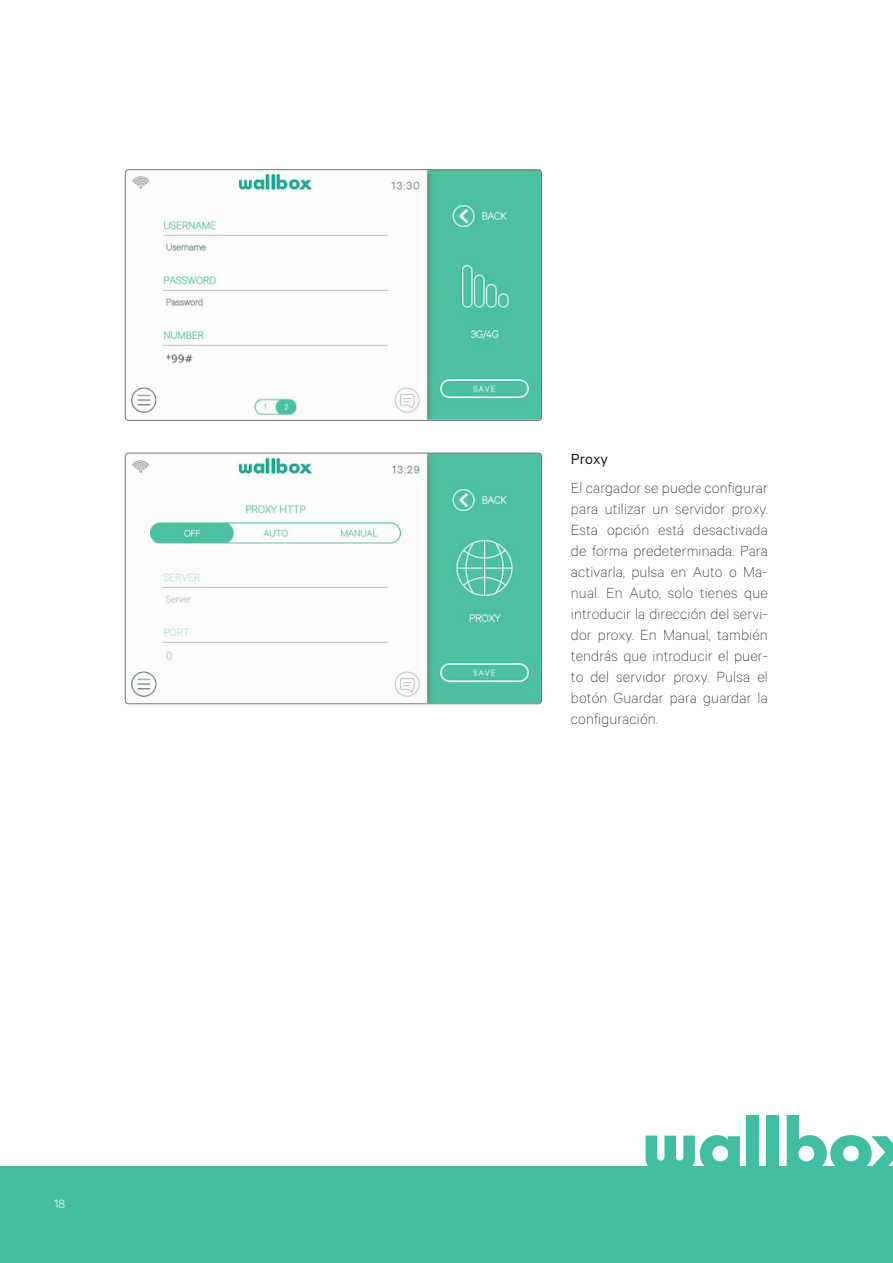
<style>
.page{position:relative;width:893px;height:1263px;background:#fff}
.page>*{position:absolute;margin:0;border:0;box-sizing:border-box;transform-origin:0 0}
.indice{font:100 16.5px/21px "Calibre";letter-spacing:.01em;color:#231f20;text-align:justify}
.indice-2{font:16.5px "Calibre";letter-spacing:.005em;color:#231f20}
.t1{font:300 13.5px "Calibre";color:#fff}
</style>
<div class="page">
<div style="left:0;top:1167px;width:893px;height:96px;background:#41bea2"></div>
<svg style="left:646px;top:1135px;width:94px;height:32px"></svg>
<div style="left:747px;top:1115px;width:12px;height:56px;background:#41bea2"></div>
<div style="left:767px;top:1115px;width:12px;height:56px;background:#41bea2"></div>
<svg style="left:787px;top:1115px;width:106px;height:52px"></svg>
<img style="left:125px;top:170px;width:415px;height:250px">
<div style="left:125px;top:169px;width:417px;height:252px;border:1px solid #727679;border-radius:3px"></div>
<img style="left:125px;top:453px;width:416px;height:250px">
<div style="left:125px;top:453px;width:417px;height:251px;border:1px solid #727679;border-radius:3px"></div>
<p class="t1" style="left:54px;top:1195px;width:12px">18</p>
<p class="indice-2" style="left:571px;top:449px;width:39px">Proxy</p>
<p class="indice" style="left:571px;top:477px;width:198px">El cargador se puede configurar para utilizar un servidor proxy.<br>Esta opción está desactivada de forma predeterminada. Para activarla, pulsa en Auto o Ma&shy;nual. En Auto, solo tienes que introducir la dirección del servi&shy;dor proxy. En Manual, también tendrás que introducir el puer&shy;to del servidor proxy. Pulsa el botón Guardar para guardar la configuración.</p>
</div>
